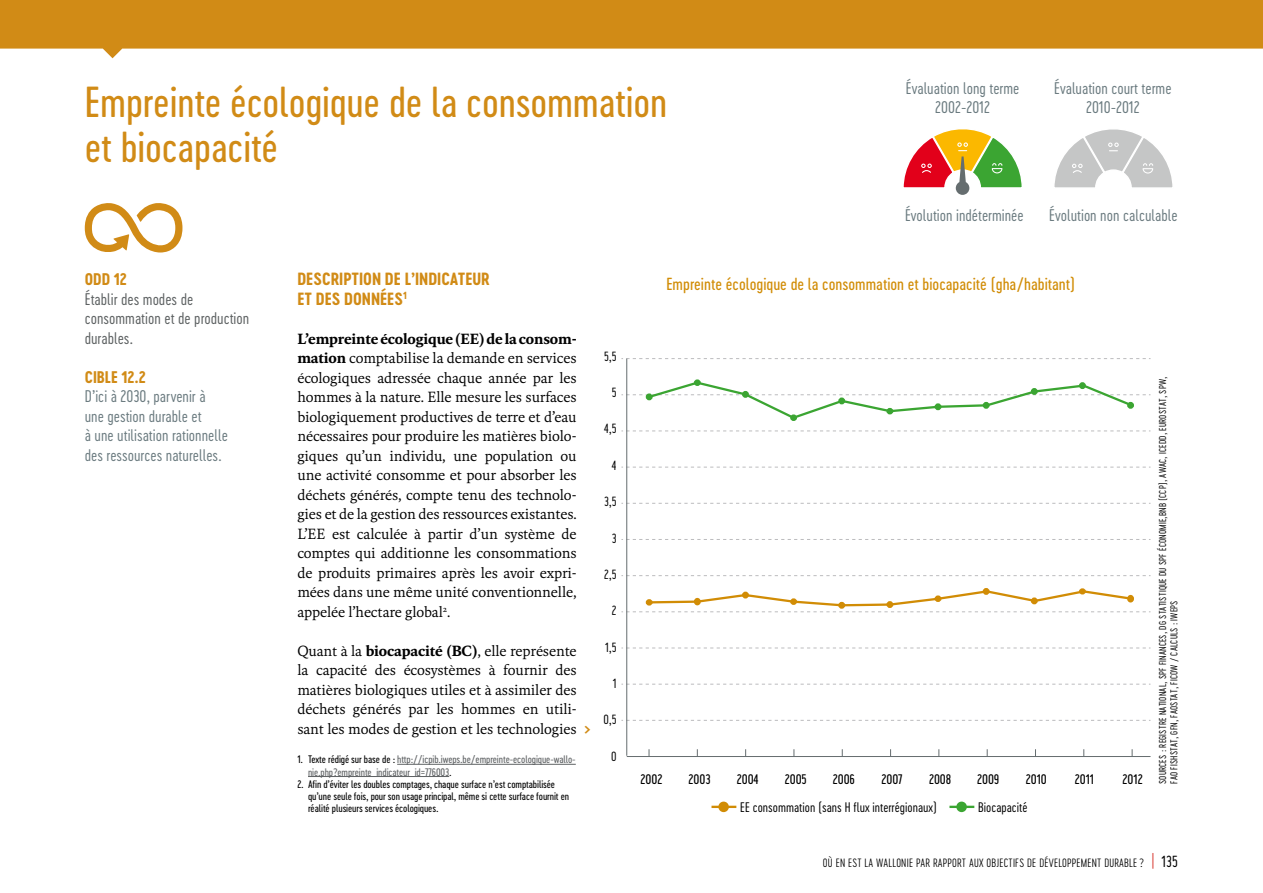
<style>
.page{position:relative;width:1263px;height:893px;background:#fff}
.page>*{position:absolute;margin:0;border:0;box-sizing:border-box;transform-origin:0 0}
.t1{font:40.5px/45px "Cervo Neue Regular Neue";letter-spacing:-.005em;color:#d18b16}
.t2{font:16.5px/19.5px "Cervo Neue Bold Neue";color:#d18b16}
.t3{font:900 16.5px "Kievit Serif";color:#d18b16}
.t4{font:16.35px "Cervo Neue Regular Neue";color:#d18c05}
.t5{font:15.75px/19.5px "Cervo Neue Light Neue";color:#6b7b80;text-align:center}
.t6{font:15.75px/19.5px "Cervo Neue Light Neue";color:#5d6162}
.t7{font:15.75px "Cervo Neue Bold Neue";color:#d18b16}
.t8{font:15px/19.5px "Kievit Serif";letter-spacing:-.01em;color:#000;text-align:justify}
.t9{font:12.9px "Cervo Neue Light Neue";color:#000}
.t10{font:12.9px "Cervo Neue Regular Neue";letter-spacing:-.005em;color:#000}
.t11{font:12.45px "Cervo Neue Light Neue";color:#000}
.t12{font:11.25px "Cervo Neue Extra Light Neue";letter-spacing:.02em;color:#000}
.t13{font:10.2px/12.3px "Cervo Neue Regular Neue";letter-spacing:-.01em;color:#000}
.t14{font:10.2px/12.3px "Cervo Neue Regular Neue";letter-spacing:-.01em;color:#5f6264}
.t15{font:9.3px/11.2px "Cervo Neue Light Neue";letter-spacing:.02em;color:#000}
.s1{font-weight:700}
.s2{color:#000}
.s3{font-family:"Cervo Neue Light Neue";font-size:15px;color:#d4241b}
.s4{font-family:"Cervo Neue Light Neue";font-size:15px}
</style>
<div class="page">
<svg style="left:0;top:0;width:1263px;height:58px;fill:#d18b16"></svg>
<svg style="left:85px;top:203px;width:97px;height:50px"></svg>
<hr style="left:397px;top:764px;width:179px;height:1px;background:#5f6264">
<hr style="left:308px;top:776px;width:141px;height:1px;background:#5f6264">
<svg style="left:1054px;top:129px;width:119px;height:59px"></svg>
<svg style="left:903px;top:129px;width:119px;height:66px"></svg>
<svg style="left:621px;top:575px;width:529px;height:1px"></svg>
<svg style="left:621px;top:539px;width:529px;height:1px"></svg>
<svg style="left:621px;top:503px;width:529px;height:1px"></svg>
<svg style="left:621px;top:431px;width:529px;height:1px"></svg>
<svg style="left:621px;top:358px;width:529px;height:1px"></svg>
<svg style="left:621px;top:467px;width:529px;height:1px"></svg>
<svg style="left:621px;top:648px;width:529px;height:1px"></svg>
<svg style="left:621px;top:720px;width:529px;height:1px"></svg>
<svg style="left:621px;top:684px;width:529px;height:1px"></svg>
<svg style="left:711px;top:802px;width:25px;height:10px"></svg>
<svg style="left:949px;top:802px;width:25px;height:10px"></svg>
<div style="left:983px;top:588px;width:6px;height:7px;border:2px solid #d18c05;border-radius:50%"></div>
<div style="left:1079px;top:588px;width:7px;height:6px;border:2px solid #d18c05;border-radius:50%"></div>
<svg style="left:621px;top:589px;width:529px;height:24px"></svg>
<div style="left:1127px;top:595px;width:7px;height:7px;border:2px solid #d18c05;border-radius:50%"></div>
<div style="left:694px;top:379px;width:7px;height:7px;border:2px solid #3ba532;border-radius:50%"></div>
<div style="left:790px;top:414px;width:7px;height:7px;border:2px solid #3ba532;border-radius:50%"></div>
<svg style="left:621px;top:380px;width:529px;height:40px"></svg>
<div style="left:1127px;top:402px;width:7px;height:7px;border:2px solid #3ba532;border-radius:50%"></div>
<hr style="left:627px;top:756px;width:523px;height:1px;background:#656d6f">
<hr style="left:626px;top:359px;width:1px;height:397px;background:#656d6f">
<h1 class="t1" style="left:85px;top:80px;width:584px">Empreinte écologique de la consommation et biocapacité</h1>
<p class="t5" style="left:906px;top:78px;width:115px;line-height:18.9px">Évaluation long terme<br>2002-2012</p>
<p class="t5" style="left:1054px;top:78px;width:119px;line-height:18.9px">Évaluation court terme<br>2010-2012</p>
<p class="t5" style="left:905px;top:205px;width:120px">Évolution indéterminée</p>
<p class="t5" style="left:1049px;top:205px;width:130px">Évolution non calculable</p>
<p class="t7" style="left:85px;top:268px;width:44px">ODD 12</p>
<p class="t6" style="left:85px;top:289px;width:166px">Établir des modes de consommation et de production durables.</p>
<p class="t7" style="left:85px;top:366px;width:62px">CIBLE 12.2</p>
<p class="t5" style="left:85px;top:386px;width:145px;text-align:left">D’ici à 2030, parvenir à une gestion durable et<br>à une utilisation rationnelle des ressources naturelles.</p>
<p class="t2" style="left:297px;top:269px;width:194px">DESCRIPTION DE L’INDICATEUR<br>ET DES DONNÉES<sup>1</sup></p>
<p class="t8" style="left:297px;top:328px;width:281px"><span class="s1">L’empreinte écologique (EE) de la consom&shy;mation</span> comptabilise la demande en services écologiques adressée chaque année par les hommes à la nature. Elle mesure les surfaces biologiquement productives de terre et d’eau nécessaires pour produire les matières biolo&shy;giques qu’un individu, une population ou une activité consomme et pour absorber les déchets générés, compte tenu des technolo&shy;gies et de la gestion des ressources existantes.<br>L’EE est calculée à partir d’un système de comptes qui additionne les consommations de produits primaires après les avoir expri&shy;mées dans une même unité conventionnelle, appelée l’hectare global<sup>2</sup>.</p>
<p class="t8" style="left:297px;top:640px;width:281px">Quant à la <span class="s1">biocapacité (BC)</span>, elle représente la capacité des écosystèmes à fournir des matières biologiques utiles et à assimiler des déchets générés par les hommes en utili&shy;sant les modes de gestion et les technologies</p>
<p class="t14" style="left:308px;top:753px;width:269px;text-indent:-11px"><span class="s2">1. Texte rédigé sur base de :</span> http://icpib.iweps.be/empreinte-ecologique-wallo&shy;nie.php?empreinte_indicateur_id=776003<span class="s2">.</span></p>
<p class="t13" style="left:308px;top:778px;width:263px;text-indent:-11px">2. Afin d’éviter les doubles comptages, chaque surface n’est comptabilisée qu’une seule fois, pour son usage principal, même si cette surface fournit en réalité plusieurs services écologiques.</p>
<p class="t3" style="left:584px;top:717px;width:8px">&gt;</p>
<p class="t11" style="left:604px;top:348px;width:14px">5,5</p>
<p class="t11" style="left:612px;top:384px;width:6px">5</p>
<p class="t11" style="left:604px;top:421px;width:14px">4,5</p>
<p class="t11" style="left:612px;top:457px;width:6px">4</p>
<p class="t11" style="left:604px;top:493px;width:14px">3,5</p>
<p class="t11" style="left:612px;top:530px;width:6px">3</p>
<p class="t11" style="left:604px;top:566px;width:14px">2,5</p>
<p class="t11" style="left:612px;top:603px;width:6px">2</p>
<p class="t11" style="left:605px;top:639px;width:13px">1,5</p>
<p class="t11" style="left:613px;top:675px;width:5px">1</p>
<p class="t11" style="left:603px;top:712px;width:15px">0,5</p>
<p class="t11" style="left:611px;top:748px;width:7px">0</p>
<p class="t4" style="left:666px;top:274px;width:410px">Empreinte écologique de la consommation et biocapacité (gha/habitant)</p>
<p class="t10" style="left:640px;top:771px;width:23px">2002</p>
<p class="t10" style="left:688px;top:771px;width:24px">2003</p>
<p class="t10" style="left:737px;top:771px;width:23px">2004</p>
<p class="t10" style="left:785px;top:771px;width:24px">2005</p>
<p class="t10" style="left:833px;top:771px;width:24px">2006</p>
<p class="t10" style="left:881px;top:771px;width:23px">2007</p>
<p class="t10" style="left:929px;top:771px;width:24px">2008</p>
<p class="t10" style="left:977px;top:771px;width:24px">2009</p>
<p class="t10" style="left:1026px;top:771px;width:23px">2010</p>
<p class="t10" style="left:1075px;top:771px;width:21px">2011</p>
<p class="t10" style="left:1122px;top:771px;width:22px">2012</p>
<p class="t9" style="left:740px;top:798px;width:198px">EE consommation (sans H flux interrégionaux)</p>
<p class="t9" style="left:978px;top:798px;width:51px">Biocapacité</p>
<p class="t15" style="left:1157px;top:784px;width:408px;rotate:-90deg">SOURCES : REGISTRE NATIONAL, SPF FINANCES, DG STATISTIQUE DU SPF ÉCONOMIE,BNB (CCP), AWAC, ICEDD, EUROSTAT, SPW,<br>FAO FISHSTAT, GFN, FAOSTAT, FICOW / CALCULS : IWEPS</p>
<p class="t12" style="left:823px;top:855px;width:356px">OÙ EN EST LA WALLONIE PAR RAPPORT AUX OBJECTIFS DE DÉVELOPPEMENT DURABLE ? <span class="s3">|</span> <span class="s4">135</span></p>
</div>
